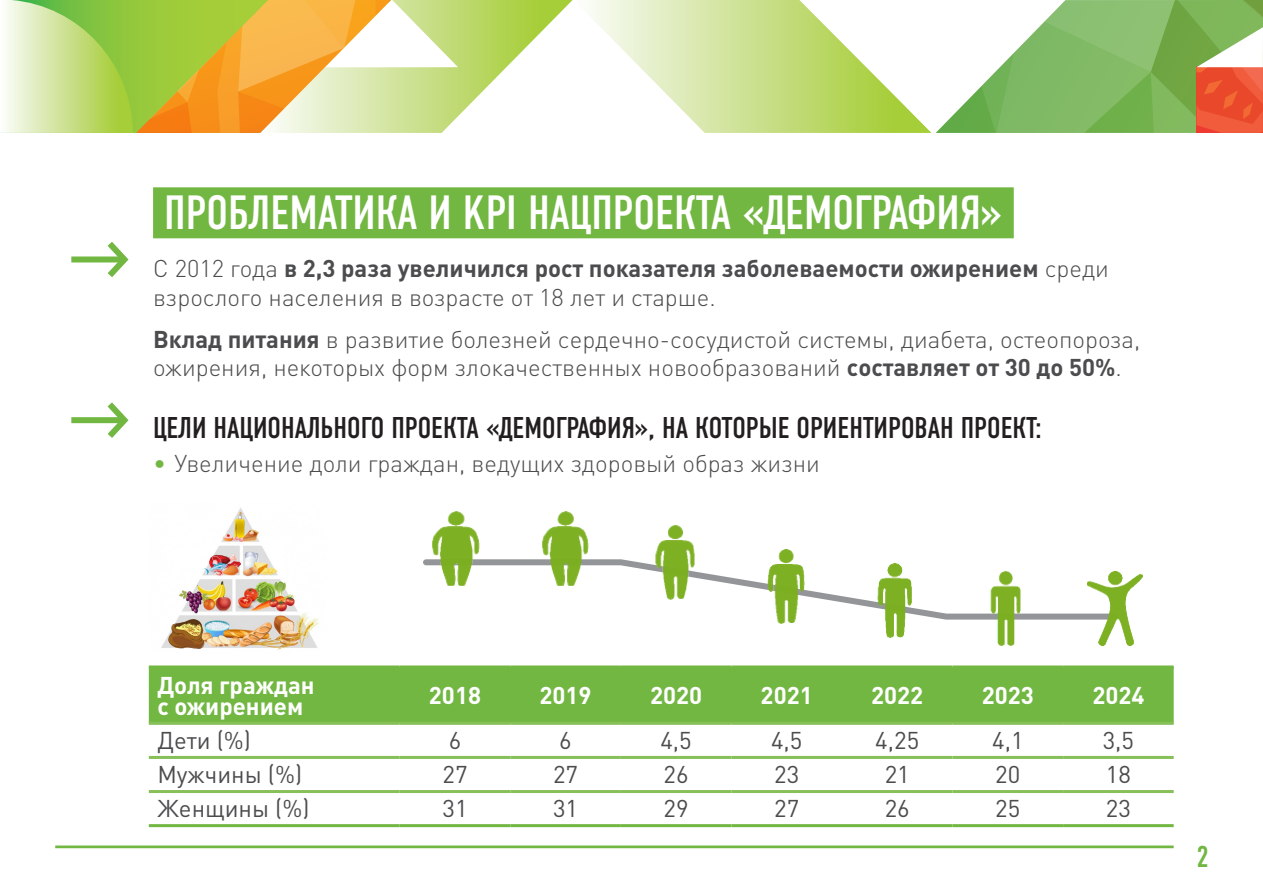
<style>
.page{position:relative;width:1263px;height:893px;background:#fff}
.page>*{position:absolute;margin:0;border:0;box-sizing:border-box;transform-origin:0 0}
.заг2{font:48px "DIN Condensed C";color:#fff}
.булит{font:30px "DIN Condensed C";color:#231f20}
.t1{font:30px "DIN Condensed C";color:#73b743}
.булит-2{font:300 24px/28.8px "DIN Pro";color:#4b4c4d}
.t2{font:24px "DIN Pro";color:#4b4c4d}
.t3{font:700 24px/21px "DIN Pro";color:#fff}
.s1{font-weight:700}
.s2{color:#73b743}
</style>
<div class="page">
<hr style="left:55px;top:845px;width:1119px;height:3px;background:#73b743">
<svg style="left:706px;top:0;width:95px;height:133px"></svg>
<svg style="left:801px;top:0;width:462px;height:133px"></svg>
<svg style="left:0;top:0;width:706px;height:133px"></svg>
<svg style="left:423px;top:559px;width:663px;height:61px"></svg>
<div style="left:153px;top:187px;width:861px;height:51px;background:#73b743"></div>
<svg style="left:101px;top:242px;width:28px;height:35px"></svg>
<div style="left:71px;top:256px;width:54px;height:6px;background:#73b743"></div>
<svg style="left:101px;top:402px;width:28px;height:36px"></svg>
<div style="left:71px;top:417px;width:54px;height:6px;background:#73b743"></div>
<div style="left:149px;top:668px;width:1025px;height:54px;background:#73b743"></div>
<hr style="left:149px;top:722px;width:251px;height:3px;background:#87bf59">
<hr style="left:400px;top:722px;width:110px;height:3px;background:#87bf59">
<hr style="left:510px;top:722px;width:111px;height:3px;background:#87bf59">
<hr style="left:621px;top:722px;width:110px;height:3px;background:#87bf59">
<hr style="left:731px;top:722px;width:111px;height:3px;background:#87bf59">
<hr style="left:842px;top:722px;width:110px;height:3px;background:#87bf59">
<hr style="left:952px;top:722px;width:111px;height:3px;background:#87bf59">
<hr style="left:1063px;top:722px;width:111px;height:3px;background:#87bf59">
<hr style="left:149px;top:756px;width:251px;height:3px;background:#87bf59">
<hr style="left:400px;top:756px;width:110px;height:3px;background:#87bf59">
<hr style="left:510px;top:756px;width:111px;height:3px;background:#87bf59">
<hr style="left:621px;top:756px;width:110px;height:3px;background:#87bf59">
<hr style="left:731px;top:756px;width:111px;height:3px;background:#87bf59">
<hr style="left:842px;top:756px;width:110px;height:3px;background:#87bf59">
<hr style="left:952px;top:756px;width:111px;height:3px;background:#87bf59">
<hr style="left:1063px;top:756px;width:111px;height:3px;background:#87bf59">
<hr style="left:149px;top:790px;width:251px;height:3px;background:#87bf59">
<hr style="left:400px;top:790px;width:110px;height:3px;background:#87bf59">
<hr style="left:510px;top:790px;width:111px;height:3px;background:#87bf59">
<hr style="left:621px;top:790px;width:110px;height:3px;background:#87bf59">
<hr style="left:731px;top:790px;width:111px;height:3px;background:#87bf59">
<hr style="left:842px;top:790px;width:110px;height:3px;background:#87bf59">
<hr style="left:952px;top:790px;width:111px;height:3px;background:#87bf59">
<hr style="left:1063px;top:790px;width:111px;height:3px;background:#87bf59">
<hr style="left:149px;top:665px;width:251px;height:3px;background:#73b743">
<hr style="left:400px;top:665px;width:110px;height:3px;background:#73b743">
<hr style="left:510px;top:665px;width:111px;height:3px;background:#73b743">
<hr style="left:621px;top:665px;width:110px;height:3px;background:#73b743">
<hr style="left:731px;top:665px;width:111px;height:3px;background:#73b743">
<hr style="left:842px;top:665px;width:110px;height:3px;background:#73b743">
<hr style="left:952px;top:665px;width:111px;height:3px;background:#73b743">
<hr style="left:1063px;top:665px;width:111px;height:3px;background:#73b743">
<hr style="left:149px;top:824px;width:251px;height:3px;background:#73b743">
<hr style="left:400px;top:824px;width:110px;height:3px;background:#73b743">
<hr style="left:510px;top:824px;width:111px;height:3px;background:#73b743">
<hr style="left:621px;top:824px;width:110px;height:3px;background:#73b743">
<hr style="left:731px;top:824px;width:111px;height:3px;background:#73b743">
<hr style="left:842px;top:824px;width:110px;height:3px;background:#73b743">
<hr style="left:952px;top:824px;width:111px;height:3px;background:#73b743">
<hr style="left:1063px;top:824px;width:111px;height:3px;background:#73b743">
<img style="left:1086px;top:571px;width:57px;height:75px">
<img style="left:988px;top:570px;width:34px;height:76px">
<img style="left:876px;top:562px;width:38px;height:76px">
<img style="left:765px;top:549px;width:41px;height:75px">
<img style="left:653px;top:525px;width:45px;height:75px">
<img style="left:542px;top:511px;width:47px;height:75px">
<img style="left:432px;top:511px;width:48px;height:75px">
<img style="left:161px;top:508px;width:158px;height:142px">
<p class="заг2" style="left:164px;top:188px;width:840px">ПРОБЛЕМАТИКА И KPI НАЦПРОЕКТА «ДЕМОГРАФИЯ»</p>
<p class="булит-2" style="left:153px;top:254px;width:957px">С 2012 года <span class="s1">в 2,3 раза увеличился рост показателя заболеваемости ожирением</span> среди взрослого населения в возрасте от 18 лет и старше.</p>
<p class="булит-2" style="left:153px;top:324px;width:989px"><span class="s1">Вклад питания</span> в развитие болезней сердечно-сосудистой системы, диабета, остеопороза, ожирения, некоторых форм злокачественных новообразований <span class="s1">составляет от 30 до 50%</span>.</p>
<p class="булит" style="left:153px;top:412px;width:890px">ЦЕЛИ НАЦИОНАЛЬНОГО ПРОЕКТА «ДЕМОГРАФИЯ», НА КОТОРЫЕ ОРИЕНТИРОВАН ПРОЕКТ:</p>
<p class="булит-2" style="left:153px;top:449px;width:668px"><span class="s2">•</span> Увеличение доли граждан, ведущих здоровый образ жизни</p>
<p class="t3" style="left:157px;top:674px;width:159px">Доля граждан с ожирением</p>
<p class="t3" style="left:429px;top:684px;width:54px">2018</p>
<p class="t3" style="left:539px;top:684px;width:54px">2019</p>
<p class="t3" style="left:650px;top:684px;width:54px">2020</p>
<p class="t3" style="left:761px;top:684px;width:54px">2021</p>
<p class="t3" style="left:871px;top:684px;width:54px">2022</p>
<p class="t3" style="left:982px;top:684px;width:54px">2023</p>
<p class="t3" style="left:1092px;top:684px;width:54px">2024</p>
<p class="t2" style="left:157px;top:725px;width:95px">Дети (%)</p>
<p class="t2" style="left:449px;top:725px;width:14px">6</p>
<p class="t2" style="left:559px;top:725px;width:14px">6</p>
<p class="t2" style="left:660px;top:725px;width:33px">4,5</p>
<p class="t2" style="left:771px;top:725px;width:33px">4,5</p>
<p class="t2" style="left:875px;top:725px;width:45px">4,25</p>
<p class="t2" style="left:992px;top:725px;width:33px">4,1</p>
<p class="t2" style="left:1103px;top:725px;width:33px">3,5</p>
<p class="t2" style="left:157px;top:759px;width:146px">Мужчины (%)</p>
<p class="t2" style="left:442px;top:759px;width:27px">27</p>
<p class="t2" style="left:553px;top:759px;width:27px">27</p>
<p class="t2" style="left:664px;top:759px;width:27px">26</p>
<p class="t2" style="left:774px;top:759px;width:27px">23</p>
<p class="t2" style="left:885px;top:759px;width:27px">21</p>
<p class="t2" style="left:995px;top:759px;width:27px">20</p>
<p class="t2" style="left:1106px;top:759px;width:27px">18</p>
<p class="t2" style="left:157px;top:793px;width:154px">Женщины (%)</p>
<p class="t2" style="left:442px;top:793px;width:27px">31</p>
<p class="t2" style="left:553px;top:793px;width:27px">31</p>
<p class="t2" style="left:664px;top:793px;width:27px">29</p>
<p class="t2" style="left:774px;top:793px;width:27px">27</p>
<p class="t2" style="left:885px;top:793px;width:27px">26</p>
<p class="t2" style="left:995px;top:793px;width:27px">25</p>
<p class="t2" style="left:1106px;top:793px;width:27px">23</p>
<p class="t1" style="left:1196px;top:840px;width:14px">2</p>
</div>
